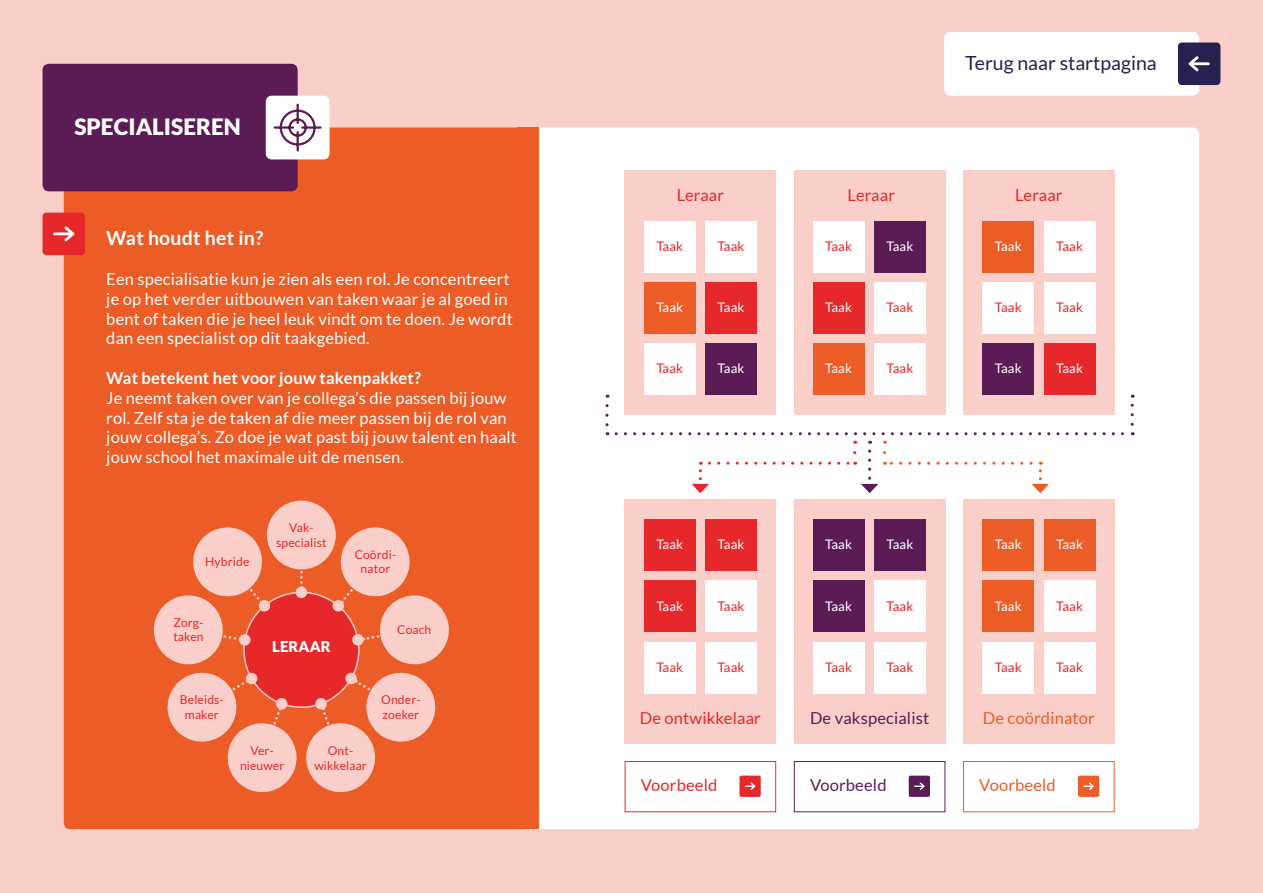
<style>
.page{position:relative;width:1263px;height:893px;background:#facfca}
.page>*{position:absolute;margin:0;border:0;box-sizing:border-box;transform-origin:0 0}
.t1{font:900 22.5px "Lato";color:#fff}
.t2{font:19.5px "Lato";color:#26214f}
.t3{font:700 19.5px "Lato";letter-spacing:.01em;color:#fff}
.t4{font:16.5px/19.8px "Lato";letter-spacing:.01em;color:#fff}
.t5{font:16.5px "Lato";letter-spacing:.01em;color:#e6282a}
.t6{font:700 16.5px "Lato";letter-spacing:.01em;color:#fff}
.t7{font:16.5px "Lato";letter-spacing:.01em;color:#5b1c55}
.t8{font:16.5px "Lato";letter-spacing:.01em;color:#eb5c26}
.t9{font:900 14.85px "Lato";letter-spacing:.01em;color:#fff}
.t10{font:13.2px "Lato";letter-spacing:.01em;color:#e6282a}
.t11{font:13.2px "Lato";letter-spacing:.01em;color:#fff}
.t12{font:12.15px/14.5px "Lato";letter-spacing:.01em;color:#e6282a;text-align:center}
</style>
<div class="page">
<div style="left:64px;top:128px;width:464px;height:701px;background:#eb5c26;border-radius:6px"></div>
<div style="left:528px;top:128px;width:671px;height:701px;background:#fff;border-radius:6px"></div>
<div style="left:43px;top:64px;width:255px;height:127px;background:#5b1c55;border-radius:6px"></div>
<div style="left:43px;top:213px;width:42px;height:42px;background:#e6282a;border-radius:4px"></div>
<svg style="left:53px;top:226px;width:21px;height:15px"></svg>
<div style="left:518px;top:128px;width:21px;height:701px;background:#eb5c26"></div>
<div style="left:266px;top:96px;width:64px;height:63px;background:#fff;border-radius:6px"></div>
<svg style="left:273px;top:103px;width:49px;height:49px"></svg>
<div style="left:944px;top:32px;width:255px;height:64px;background:#fff;border-radius:6px"></div>
<div style="left:1178px;top:43px;width:42px;height:42px;background:#26214f;border-radius:4px"></div>
<svg style="left:1189px;top:56px;width:21px;height:15px"></svg>
<div style="left:267px;top:501px;width:69px;height:68px;background:#facfca;border-radius:50%"></div>
<svg style="left:153px;top:523px;width:296px;height:270px"></svg>
<div style="left:625px;top:170px;width:151px;height:245px;background:#facfca"></div>
<div style="left:625px;top:499px;width:151px;height:245px;background:#facfca"></div>
<div style="left:794px;top:170px;width:151px;height:245px;background:#facfca"></div>
<div style="left:794px;top:499px;width:151px;height:245px;background:#facfca"></div>
<div style="left:963px;top:170px;width:151px;height:245px;background:#facfca"></div>
<div style="left:963px;top:499px;width:151px;height:245px;background:#facfca"></div>
<div style="left:644px;top:221px;width:51px;height:51px;background:#fff"></div>
<div style="left:644px;top:282px;width:51px;height:51px;background:#eb5c26"></div>
<div style="left:644px;top:344px;width:51px;height:51px;background:#fff"></div>
<div style="left:705px;top:221px;width:51px;height:51px;background:#fff"></div>
<div style="left:705px;top:282px;width:51px;height:51px;background:#e6282a"></div>
<div style="left:705px;top:344px;width:51px;height:51px;background:#5b1c55"></div>
<div style="left:644px;top:520px;width:51px;height:51px;background:#e6282a"></div>
<div style="left:644px;top:581px;width:51px;height:51px;background:#e6282a"></div>
<div style="left:644px;top:642px;width:51px;height:51px;background:#fff"></div>
<div style="left:705px;top:520px;width:51px;height:51px;background:#e6282a"></div>
<div style="left:705px;top:581px;width:51px;height:51px;background:#fff"></div>
<div style="left:705px;top:642px;width:51px;height:51px;background:#fff"></div>
<div style="left:813px;top:221px;width:51px;height:51px;background:#fff"></div>
<div style="left:813px;top:282px;width:51px;height:51px;background:#e6282a"></div>
<div style="left:813px;top:344px;width:51px;height:51px;background:#eb5c26"></div>
<div style="left:874px;top:221px;width:51px;height:51px;background:#5b1c55"></div>
<div style="left:874px;top:282px;width:51px;height:51px;background:#fff"></div>
<div style="left:874px;top:344px;width:51px;height:51px;background:#fff"></div>
<div style="left:813px;top:520px;width:51px;height:51px;background:#5b1c55"></div>
<div style="left:813px;top:581px;width:51px;height:51px;background:#5b1c55"></div>
<div style="left:813px;top:642px;width:51px;height:51px;background:#fff"></div>
<div style="left:874px;top:520px;width:51px;height:51px;background:#5b1c55"></div>
<div style="left:874px;top:581px;width:51px;height:51px;background:#fff"></div>
<div style="left:874px;top:642px;width:51px;height:51px;background:#fff"></div>
<div style="left:983px;top:221px;width:51px;height:51px;background:#eb5c26"></div>
<div style="left:983px;top:282px;width:51px;height:51px;background:#fff"></div>
<div style="left:983px;top:344px;width:51px;height:51px;background:#5b1c55"></div>
<div style="left:1044px;top:221px;width:51px;height:51px;background:#fff"></div>
<div style="left:1044px;top:282px;width:51px;height:51px;background:#fff"></div>
<div style="left:1044px;top:344px;width:51px;height:51px;background:#e6282a"></div>
<div style="left:983px;top:520px;width:51px;height:51px;background:#eb5c26"></div>
<div style="left:983px;top:581px;width:51px;height:51px;background:#eb5c26"></div>
<div style="left:983px;top:642px;width:51px;height:51px;background:#fff"></div>
<div style="left:1044px;top:520px;width:51px;height:51px;background:#eb5c26"></div>
<div style="left:1044px;top:581px;width:51px;height:51px;background:#fff"></div>
<div style="left:1044px;top:642px;width:51px;height:51px;background:#fff"></div>
<svg style="left:692px;top:441px;width:357px;height:52px"></svg>
<svg style="left:605px;top:406px;width:3px;height:29px"></svg>
<svg style="left:616px;top:432px;width:517px;height:3px"></svg>
<svg style="left:1131px;top:395px;width:3px;height:29px"></svg>
<div style="left:625px;top:761px;width:151px;height:51px;border:1px solid #e6282a"></div>
<div style="left:794px;top:761px;width:151px;height:51px;border:1px solid #5b1c55"></div>
<div style="left:963px;top:761px;width:151px;height:51px;border:1px solid #eb5c26"></div>
<div style="left:739px;top:776px;width:22px;height:21px;background:#e6282a;border-radius:2px"></div>
<svg style="left:745px;top:782px;width:10px;height:8px"></svg>
<div style="left:909px;top:776px;width:21px;height:21px;background:#5b1c55;border-radius:2px"></div>
<svg style="left:914px;top:782px;width:11px;height:8px"></svg>
<div style="left:1078px;top:776px;width:21px;height:21px;background:#eb5c26;border-radius:2px"></div>
<svg style="left:1083px;top:782px;width:11px;height:8px"></svg>
<h1 class="t1" style="left:74px;top:114px;width:168px">SPECIALISEREN</h1>
<p class="t3" style="left:106px;top:227px;width:159px">Wat houdt het in?</p>
<p class="t4" style="left:106px;top:269px;width:408px">Een specialisatie kun je zien als een rol. Je concentreert je op het verder uitbouwen van taken waar je al goed in bent of taken die je heel leuk vindt om te doen. Je wordt dan een specialist op dit taakgebied.</p>
<p class="t6" style="left:106px;top:368px;width:316px">Wat betekent het voor jouw takenpakket?</p>
<p class="t4" style="left:106px;top:388px;width:412px">Je neemt taken over van je collega’s die passen bij jouw rol. Zelf sta je de taken af die meer passen bij de rol van jouw collega’s. Zo doe je wat past bij jouw talent en haalt jouw school het maximale uit de mensen.</p>
<p class="t12" style="left:205px;top:554px;width:46px">Hybride</p>
<p class="t12" style="left:173px;top:615px;width:32px;text-align:left">Zorg&shy;taken</p>
<p class="t12" style="left:180px;top:692px;width:45px">Beleids&shy;maker</p>
<p class="t12" style="left:276px;top:520px;width:52px">Vak&shy;specialist</p>
<p class="t9" style="left:272px;top:638px;width:60px">LERAAR</p>
<p class="t12" style="left:355px;top:547px;width:42px">Coördi&shy;nator</p>
<p class="t12" style="left:397px;top:622px;width:36px">Coach</p>
<p class="t12" style="left:381px;top:692px;width:41px;text-align:left">Onder&shy;zoeker</p>
<p class="t12" style="left:240px;top:743px;width:46px">Ver&shy;nieuwer</p>
<p class="t12" style="left:314px;top:743px;width:54px">Ont&shy;wikkelaar</p>
<p class="t2" style="left:965px;top:52px;width:193px">Terug naar startpagina</p>
<p class="t5" style="left:677px;top:186px;width:49px">Leraar</p>
<p class="t5" style="left:848px;top:186px;width:49px">Leraar</p>
<p class="t5" style="left:1015px;top:186px;width:49px">Leraar</p>
<p class="t10" style="left:656px;top:239px;width:28px">Taak</p>
<p class="t10" style="left:717px;top:239px;width:28px">Taak</p>
<p class="t10" style="left:825px;top:239px;width:28px">Taak</p>
<p class="t11" style="left:886px;top:239px;width:28px">Taak</p>
<p class="t11" style="left:995px;top:239px;width:28px">Taak</p>
<p class="t10" style="left:1056px;top:239px;width:28px">Taak</p>
<p class="t11" style="left:656px;top:300px;width:28px">Taak</p>
<p class="t11" style="left:717px;top:300px;width:28px">Taak</p>
<p class="t11" style="left:825px;top:300px;width:28px">Taak</p>
<p class="t10" style="left:886px;top:300px;width:28px">Taak</p>
<p class="t10" style="left:995px;top:300px;width:28px">Taak</p>
<p class="t10" style="left:1056px;top:300px;width:28px">Taak</p>
<p class="t10" style="left:656px;top:361px;width:28px">Taak</p>
<p class="t11" style="left:717px;top:361px;width:28px">Taak</p>
<p class="t11" style="left:825px;top:361px;width:28px">Taak</p>
<p class="t10" style="left:886px;top:361px;width:28px">Taak</p>
<p class="t11" style="left:995px;top:361px;width:28px">Taak</p>
<p class="t11" style="left:1056px;top:361px;width:28px">Taak</p>
<p class="t11" style="left:656px;top:537px;width:28px">Taak</p>
<p class="t11" style="left:717px;top:537px;width:28px">Taak</p>
<p class="t11" style="left:825px;top:537px;width:28px">Taak</p>
<p class="t11" style="left:886px;top:537px;width:28px">Taak</p>
<p class="t11" style="left:995px;top:537px;width:28px">Taak</p>
<p class="t11" style="left:1056px;top:537px;width:28px">Taak</p>
<p class="t11" style="left:656px;top:598px;width:28px">Taak</p>
<p class="t10" style="left:717px;top:598px;width:28px">Taak</p>
<p class="t11" style="left:825px;top:598px;width:28px">Taak</p>
<p class="t10" style="left:886px;top:598px;width:28px">Taak</p>
<p class="t11" style="left:995px;top:598px;width:28px">Taak</p>
<p class="t10" style="left:1056px;top:598px;width:28px">Taak</p>
<p class="t10" style="left:656px;top:660px;width:28px">Taak</p>
<p class="t10" style="left:717px;top:660px;width:28px">Taak</p>
<p class="t10" style="left:825px;top:660px;width:28px">Taak</p>
<p class="t10" style="left:886px;top:660px;width:28px">Taak</p>
<p class="t10" style="left:995px;top:660px;width:28px">Taak</p>
<p class="t10" style="left:1056px;top:660px;width:28px">Taak</p>
<p class="t5" style="left:640px;top:709px;width:122px">De ontwikkelaar</p>
<p class="t7" style="left:810px;top:709px;width:121px">De vakspecialist</p>
<p class="t8" style="left:983px;top:709px;width:114px">De coördinator</p>
<p class="t5" style="left:641px;top:776px;width:78px">Voorbeeld</p>
<p class="t7" style="left:810px;top:776px;width:78px">Voorbeeld</p>
<p class="t8" style="left:979px;top:776px;width:78px">Voorbeeld</p>
</div>
